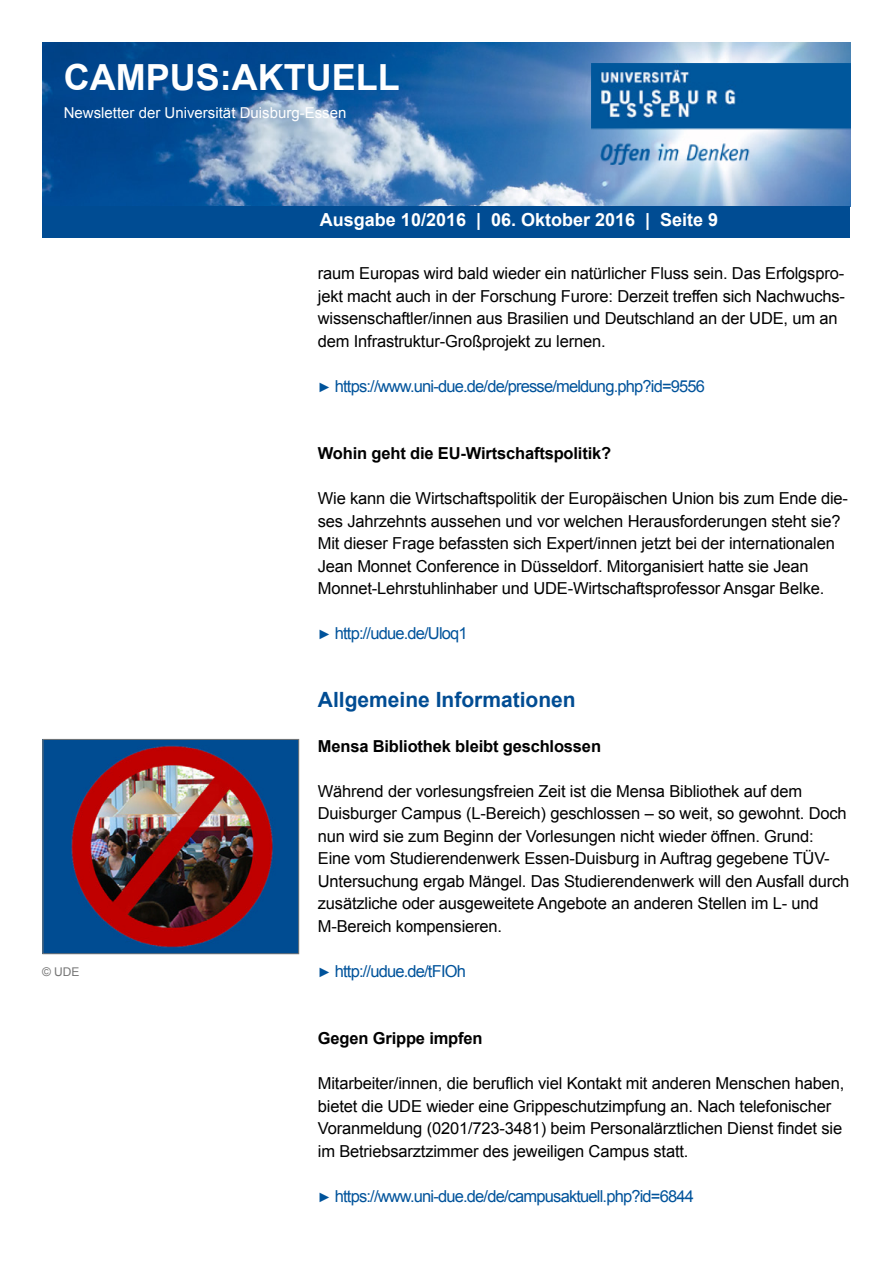
<style>
.page{position:relative;width:893px;height:1263px;background:#fff}
.page>*{position:absolute;margin:0;border:0;box-sizing:border-box;transform-origin:0 0}
.t1{font:700 36px "Arial";color:#fff}
.t2{font:700 21px "Arial";color:#004c93}
.t3{font:700 18px "Arial";color:#fff}
.t4{font:16.5px/22.5px "Arial";letter-spacing:-.01em;color:#000}
.t5{font:16.5px "Arial";letter-spacing:-.05em;color:#00539b}
.t6{font:700 16.5px "Arial";letter-spacing:-.01em;color:#000}
.t7{font:15px "Arial";color:#fff}
.t8{font:12px "Arial";color:#767676}
.s1{font-size:13.5px}
</style>
<div class="page">
<img style="left:43px;top:43px;width:807px;height:163px">
<img style="left:591px;top:64px;width:259px;height:100px">
<div style="left:43px;top:206px;width:807px;height:32px;background:#004c93"></div>
<img style="left:45px;top:741px;width:252px;height:211px">
<div style="left:43px;top:739px;width:256px;height:215px;border:1px solid #767676"></div>
<h1 class="t1" style="left:64px;top:53px;width:337px">CAMPUS:AKTUELL</h1>
<p class="t7" style="left:64px;top:103px;width:284px">Newsletter der Universität Duisburg-Essen</p>
<p class="t3" style="left:320px;top:208px;width:400px">Ausgabe 10/2016 | 06. Oktober 2016 | Seite 9</p>
<p class="t4" style="left:318px;top:262px;width:529px">raum Europas wird bald wieder ein natürlicher Fluss sein. Das Erfolgspro&shy;jekt macht auch in der Forschung Furore: Derzeit treffen sich Nachwuchs&shy;wissenschaftler/innen aus Brasilien und Deutschland an der UDE, um an dem Infrastruktur-Großprojekt zu lernen.</p>
<p class="t5" style="left:318px;top:375px;width:389px"><span class="s1">►</span> https://www.uni-due.de/de/presse/meldung.php?id=9556</p>
<p class="t8" style="left:42px;top:963px;width:39px">© UDE</p>
<p class="t6" style="left:318px;top:442px;width:295px">Wohin geht die EU-Wirtschaftspolitik?</p>
<p class="t4" style="left:318px;top:487px;width:532px">Wie kann die Wirtschaftspolitik der Europäischen Union bis zum Ende die&shy;ses Jahrzehnts aussehen und vor welchen Herausforderungen steht sie?<br>Mit dieser Frage befassten sich Expert/innen jetzt bei der internationalen Jean Monnet Conference in Düsseldorf. Mitorganisiert hatte sie Jean Monnet-Lehrstuhlinhaber und UDE-Wirtschaftsprofessor Ansgar Belke.</p>
<p class="t5" style="left:318px;top:622px;width:151px"><span class="s1">►</span> http://udue.de/Uloq1</p>
<p class="t2" style="left:318px;top:685px;width:259px">Allgemeine Informationen</p>
<p class="t6" style="left:318px;top:735px;width:285px">Mensa Bibliothek bleibt geschlossen</p>
<p class="t4" style="left:318px;top:780px;width:533px">Während der vorlesungsfreien Zeit ist die Mensa Bibliothek auf dem Duisburger Campus (L-Bereich) geschlossen – so weit, so gewohnt. Doch nun wird sie zum Beginn der Vorlesungen nicht wieder öffnen. Grund:<br>Eine vom Studierendenwerk Essen-Duisburg in Auftrag gegebene TÜV-Untersuchung ergab Mängel. Das Studierendenwerk will den Ausfall durch zusätzliche oder ausgeweitete Angebote an anderen Stellen im L- und M-Bereich kompensieren.</p>
<p class="t5" style="left:318px;top:960px;width:150px"><span class="s1">►</span> http://udue.de/tFIOh</p>
<p class="t6" style="left:318px;top:1027px;width:166px">Gegen Grippe impfen</p>
<p class="t4" style="left:318px;top:1072px;width:528px">Mitarbeiter/innen, die beruflich viel Kontakt mit anderen Menschen haben, bietet die UDE wieder eine Grippeschutzimpfung an. Nach telefonischer Voranmeldung (0201/723-3481) beim Personalärztlichen Dienst findet sie im Betriebsarztzimmer des jeweiligen Campus statt.</p>
<p class="t5" style="left:318px;top:1185px;width:378px"><span class="s1">►</span> https://www.uni-due.de/de/campusaktuell.php?id=6844</p>
</div>
